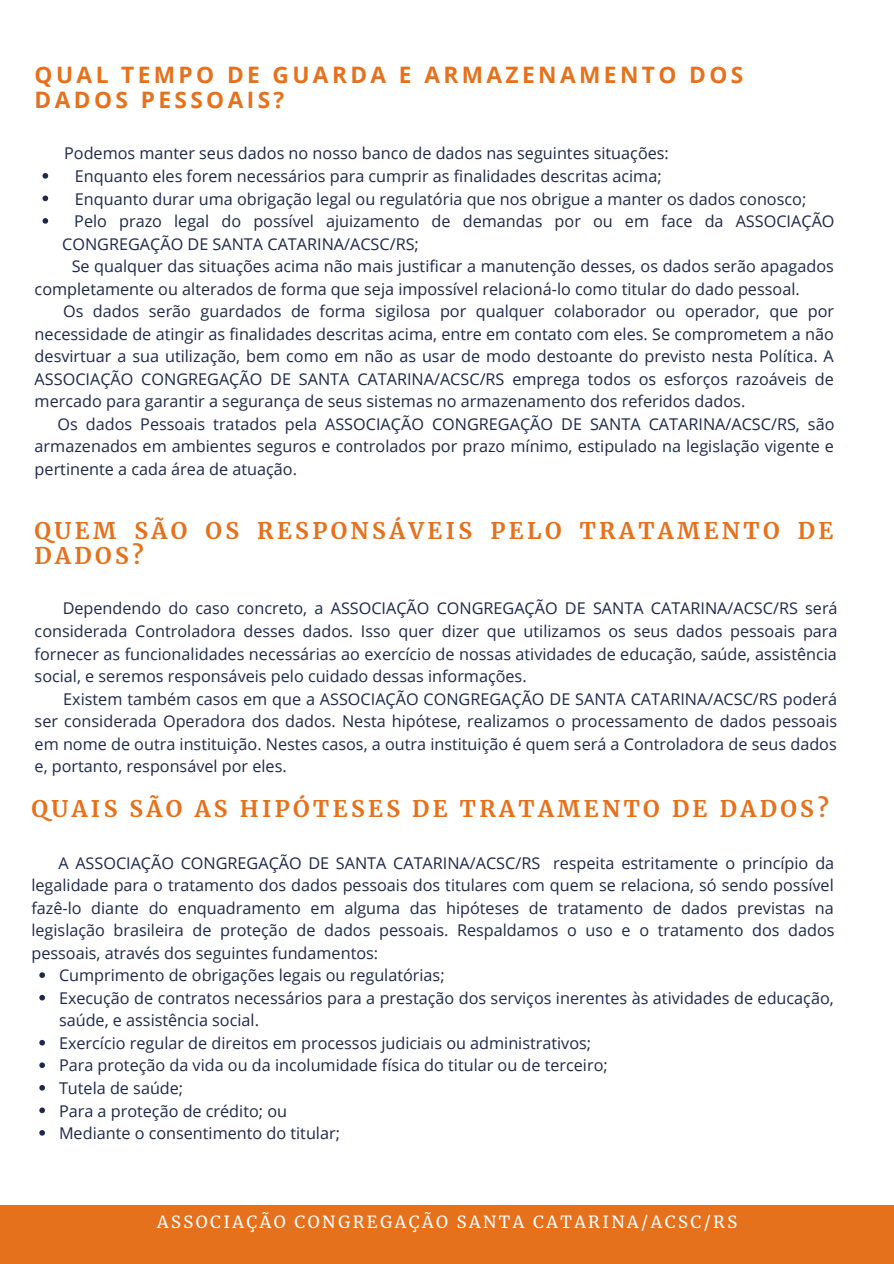
<style>
.page{position:relative;width:894px;height:1264px;background:#fff}
.page>*{position:absolute;margin:0;border:0;box-sizing:border-box;transform-origin:0 0}
.t1{font:700 22.65px/24.8px "Merriweather";letter-spacing:.15em;color:#e5711c}
.t2{font:700 22.65px/24.8px "Open Sans";letter-spacing:.15em;color:#e5711c}
.t3{font:16.5px "Merriweather";letter-spacing:.15em;color:#fff}
.t4{font:16.2px/22.5px "Open Sans";color:#1d294a;text-align:justify}
</style>
<div class="page">
<div style="left:0;top:1205px;width:893px;height:58px;background:#e5711c"></div>
<svg style="left:42px;top:173px;width:6px;height:6px"></svg>
<svg style="left:42px;top:195px;width:6px;height:6px"></svg>
<svg style="left:42px;top:218px;width:6px;height:6px"></svg>
<svg style="left:39px;top:972px;width:6px;height:5px"></svg>
<svg style="left:39px;top:994px;width:6px;height:6px"></svg>
<svg style="left:39px;top:1039px;width:6px;height:6px"></svg>
<svg style="left:39px;top:1062px;width:6px;height:6px"></svg>
<svg style="left:39px;top:1085px;width:6px;height:5px"></svg>
<svg style="left:39px;top:1107px;width:6px;height:6px"></svg>
<svg style="left:39px;top:1130px;width:6px;height:5px"></svg>
<p class="t2" style="left:35px;top:62px;width:710px">QUAL TEMPO DE GUARDA E ARMAZENAMENTO DOS<br>DADOS PESSOAIS?</p>
<p class="t4" style="left:64px;top:142px;width:606px">Podemos manter seus dados no nosso banco de dados nas seguintes situações:</p>
<p class="t4" style="left:75px;top:164px;width:588px">Enquanto eles forem necessários para cumprir as finalidades descritas acima;</p>
<p class="t4" style="left:75px;top:187px;width:732px">Enquanto durar uma obrigação legal ou regulatória que nos obrigue a manter os dados conosco;</p>
<p class="t4" style="left:62px;top:209px;width:773px;text-indent:12px">Pelo prazo legal do possível ajuizamento de demandas por ou em face da ASSOCIAÇÃO<br>CONGREGAÇÃO DE SANTA CATARINA/ACSC/RS;</p>
<p class="t4" style="left:35px;top:254px;width:800px;text-indent:37px">Se qualquer das situações acima não mais justificar a manutenção desses, os dados serão apagados completamente ou alterados de forma que seja impossível relacioná-lo como titular do dado pessoal.</p>
<p class="t4" style="left:35px;top:300px;width:800px;text-indent:28px">Os dados serão guardados de forma sigilosa por qualquer colaborador ou operador, que por necessidade de atingir as finalidades descritas acima, entre em contato com eles. Se comprometem a não desvirtuar a sua utilização, bem como em não as usar de modo destoante do previsto nesta Política. A ASSOCIAÇÃO CONGREGAÇÃO DE SANTA CATARINA/ACSC/RS emprega todos os esforços razoáveis de mercado para garantir a segurança de seus sistemas no armazenamento dos referidos dados.</p>
<p class="t4" style="left:35px;top:412px;width:801px;text-indent:23px">Os dados Pessoais tratados pela ASSOCIAÇÃO CONGREGAÇÃO DE SANTA CATARINA/ACSC/RS, são armazenados em ambientes seguros e controlados por prazo mínimo, estipulado na legislação vigente e pertinente a cada área de atuação.</p>
<p class="t1" style="left:35px;top:518px;width:800px">QUEM SÃO OS RESPONSÁVEIS PELO TRATAMENTO DE<br>DADOS?</p>
<p class="t4" style="left:35px;top:597px;width:804px;text-indent:28px">Dependendo do caso concreto, a ASSOCIAÇÃO CONGREGAÇÃO DE SANTA CATARINA/ACSC/RS será considerada Controladora desses dados. Isso quer dizer que utilizamos os seus dados pessoais para fornecer as funcionalidades necessárias ao exercício de nossas atividades de educação, saúde, assistência social, e seremos responsáveis pelo cuidado dessas informações.</p>
<p class="t4" style="left:35px;top:687px;width:803px;text-indent:29px">Existem também casos em que a ASSOCIAÇÃO CONGREGAÇÃO DE SANTA CATARINA/ACSC/RS poderá ser considerada Operadora dos dados. Nesta hipótese, realizamos o processamento de dados pessoais em nome de outra instituição. Nestes casos, a outra instituição é quem será a Controladora de seus dados e, portanto, responsável por eles.</p>
<p class="t1" style="left:31px;top:796px;width:798px">QUAIS SÃO AS HIPÓTESES DE TRATAMENTO DE DADOS?</p>
<p class="t4" style="left:31px;top:851px;width:804px;text-indent:27px">A ASSOCIAÇÃO CONGREGAÇÃO DE SANTA CATARINA/ACSC/RS respeita estritamente o princípio da legalidade para o tratamento dos dados pessoais dos titulares com quem se relaciona, só sendo possível fazê-lo diante do enquadramento em alguma das hipóteses de tratamento de dados previstas na legislação brasileira de proteção de dados pessoais. Respaldamos o uso e o tratamento dos dados pessoais, através dos seguintes fundamentos:</p>
<p class="t4" style="left:59px;top:963px;width:387px">Cumprimento de obrigações legais ou regulatórias;</p>
<p class="t4" style="left:59px;top:986px;width:776px">Execução de contratos necessários para a prestação dos serviços inerentes às atividades de educação, saúde, e assistência social.</p>
<p class="t4" style="left:59px;top:1031px;width:533px">Exercício regular de direitos em processos judiciais ou administrativos;</p>
<p class="t4" style="left:59px;top:1053px;width:550px">Para proteção da vida ou da incolumidade física do titular ou de terceiro;</p>
<p class="t4" style="left:59px;top:1076px;width:126px">Tutela de saúde;</p>
<p class="t4" style="left:59px;top:1098px;width:229px">Para a proteção de crédito; ou</p>
<p class="t4" style="left:59px;top:1121px;width:282px">Mediante o consentimento do titular;</p>
<p class="t3" style="left:157px;top:1211px;width:581px">ASSOCIAÇÃO CONGREGAÇÃO SANTA CATARINA/ACSC/RS</p>
</div>
